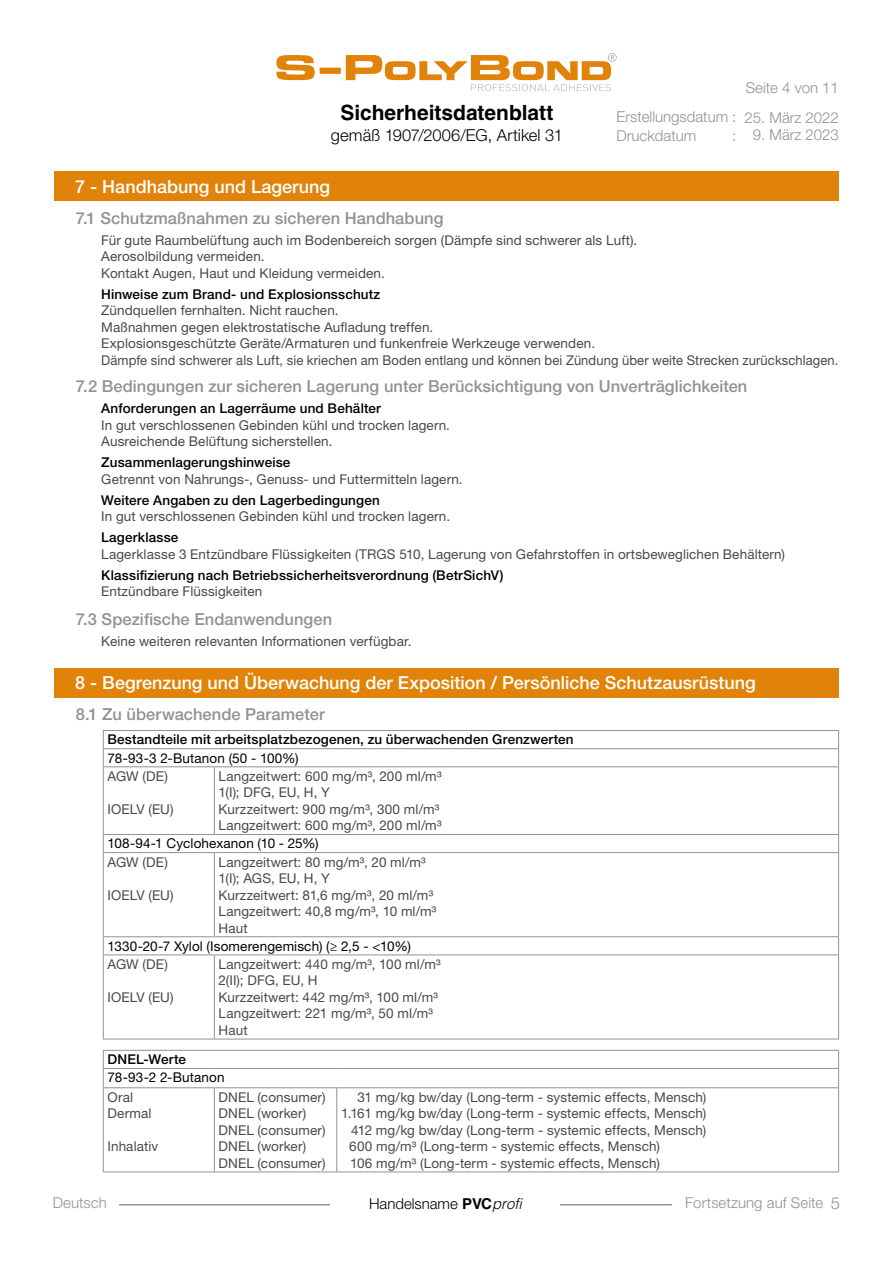
<style>
.page{position:relative;width:893px;height:1263px;background:#fff}
.page>*{position:absolute;margin:0;border:0;box-sizing:border-box;transform-origin:0 0}
.t1{font:700 21px "Helvetica LT Std";color:#000}
.t2{font:500 18px "Helvetica Neue LT Std";color:#fff}
.t3{font:500 16.5px "Helvetica Neue LT Std";letter-spacing:.005em;color:#909293}
.t4{font:300 16.5px "Helvetica Neue LT Std";letter-spacing:.005em;color:#000}
.t5{font:300 16.5px "Helvetica Neue LT Std";color:#909293}
.t6{font:300 15px/18.5px "Helvetica Neue LT Std";color:#909293}
.t7{font:300 15px "Helvetica Neue LT Std";color:#000}
.t8{font:13.5px/16.5px "Helvetica Neue LT Std";letter-spacing:.01em;color:#4a4948}
.t9{font:500 13.5px "Helvetica Neue LT Std";letter-spacing:.01em;color:#000}
.t10{font:13.5px "Helvetica Neue LT Std";letter-spacing:.01em;color:#000}
.s1{font-family:"Helvetica LT Std";font-weight:700}
.s2{font-family:"Helvetica LT Std";font-style:italic}
</style>
<div class="page">
<svg style="left:276px;top:53px;width:341px;height:38px"></svg>
<hr style="left:119px;top:1204px;width:553px;height:1px;background:#909293">
<div style="left:331px;top:1198px;width:229px;height:30px;background:#fff"></div>
<div style="left:54px;top:171px;width:785px;height:30px;background:#e18309"></div>
<div style="left:54px;top:668px;width:785px;height:29px;background:#e18309"></div>
<hr style="left:103px;top:730px;width:111px;height:1px;background:#909293">
<hr style="left:214px;top:730px;width:625px;height:1px;background:#909293">
<hr style="left:103px;top:748px;width:111px;height:1px;background:#909293">
<svg style="left:103px;top:731px;width:1px;height:35px"></svg>
<hr style="left:214px;top:748px;width:625px;height:1px;background:#909293">
<svg style="left:838px;top:731px;width:1px;height:35px"></svg>
<hr style="left:103px;top:766px;width:111px;height:1px;background:#909293">
<hr style="left:103px;top:767px;width:1px;height:67px;background:#909293">
<hr style="left:214px;top:766px;width:625px;height:1px;background:#909293">
<hr style="left:214px;top:767px;width:1px;height:67px;background:#909293">
<hr style="left:838px;top:767px;width:1px;height:67px;background:#909293">
<hr style="left:103px;top:834px;width:111px;height:1px;background:#909293">
<svg style="left:103px;top:835px;width:1px;height:17px"></svg>
<hr style="left:214px;top:834px;width:625px;height:1px;background:#909293">
<svg style="left:838px;top:835px;width:1px;height:17px"></svg>
<hr style="left:103px;top:852px;width:111px;height:1px;background:#909293">
<hr style="left:103px;top:853px;width:1px;height:83px;background:#909293">
<hr style="left:214px;top:852px;width:625px;height:1px;background:#909293">
<hr style="left:214px;top:853px;width:1px;height:83px;background:#909293">
<hr style="left:838px;top:853px;width:1px;height:83px;background:#909293">
<hr style="left:103px;top:936px;width:111px;height:1px;background:#909293">
<svg style="left:103px;top:937px;width:1px;height:17px"></svg>
<hr style="left:214px;top:936px;width:625px;height:1px;background:#909293">
<svg style="left:838px;top:937px;width:1px;height:17px"></svg>
<hr style="left:103px;top:954px;width:111px;height:1px;background:#909293">
<hr style="left:103px;top:955px;width:1px;height:84px;background:#909293">
<hr style="left:214px;top:954px;width:625px;height:1px;background:#909293">
<hr style="left:214px;top:955px;width:1px;height:84px;background:#909293">
<hr style="left:838px;top:955px;width:1px;height:84px;background:#909293">
<hr style="left:103px;top:1039px;width:111px;height:1px;background:#909293">
<hr style="left:214px;top:1039px;width:625px;height:1px;background:#909293">
<hr style="left:103px;top:1050px;width:111px;height:1px;background:#909293">
<hr style="left:214px;top:1050px;width:123px;height:1px;background:#909293">
<hr style="left:337px;top:1050px;width:502px;height:1px;background:#909293">
<hr style="left:103px;top:1068px;width:111px;height:1px;background:#909293">
<svg style="left:103px;top:1051px;width:1px;height:36px"></svg>
<hr style="left:214px;top:1068px;width:123px;height:1px;background:#909293">
<hr style="left:337px;top:1068px;width:502px;height:1px;background:#909293">
<svg style="left:838px;top:1051px;width:1px;height:36px"></svg>
<hr style="left:103px;top:1087px;width:111px;height:1px;background:#909293">
<hr style="left:103px;top:1088px;width:1px;height:83px;background:#909293">
<hr style="left:214px;top:1087px;width:123px;height:1px;background:#909293">
<hr style="left:214px;top:1088px;width:1px;height:83px;background:#909293">
<hr style="left:337px;top:1087px;width:502px;height:1px;background:#909293">
<hr style="left:336px;top:1088px;width:1px;height:83px;background:#909293">
<hr style="left:838px;top:1088px;width:1px;height:83px;background:#909293">
<hr style="left:103px;top:1171px;width:111px;height:1px;background:#909293">
<hr style="left:214px;top:1171px;width:123px;height:1px;background:#909293">
<hr style="left:337px;top:1171px;width:502px;height:1px;background:#909293">
<h1 class="t1" style="left:340px;top:100px;width:215px">Sicherheitsdatenblatt</h1>
<p class="t4" style="left:331px;top:125px;width:233px">gemäß 1907/2006/EG, Artikel 31</p>
<h2 class="t2" style="left:75px;top:176px;width:256px">7 - Handhabung und Lagerung</h2>
<p class="t6" style="left:746px;top:78px;width:95px">Seite 4 von 11</p>
<p class="t6" style="left:617px;top:107px;width:121px">Erstellungsdatum :<br>Druckdatum</p>
<p class="t6" style="left:744px;top:108px;width:96px">25. März 2022</p>
<p class="t6" style="left:732px;top:125px;width:108px">: 9. März 2023</p>
<p class="t3" style="left:76px;top:208px;width:369px">7.1 Schutzmaßnahmen zu sicheren Handhabung</p>
<p class="t8" style="left:101px;top:232px;width:537px">Für gute Raumbelüftung auch im Bodenbereich sorgen (Dämpfe sind schwerer als Luft).<br>Aerosolbildung vermeiden.<br>Kontakt Augen, Haut und Kleidung vermeiden.</p>
<p class="t9" style="left:101px;top:286px;width:281px">Hinweise zum Brand- und Explosionsschutz</p>
<p class="t8" style="left:101px;top:302px;width:739px">Zündquellen fernhalten. Nicht rauchen.<br>Maßnahmen gegen elektrostatische Aufladung treffen.<br>Explosionsgeschützte Geräte/Armaturen und funkenfreie Werkzeuge verwenden.<br>Dämpfe sind schwerer als Luft, sie kriechen am Boden entlang und können bei Zündung über weite Strecken zurückschlagen.</p>
<p class="t3" style="left:76px;top:377px;width:673px">7.2 Bedingungen zur sicheren Lagerung unter Berücksichtigung von Unverträglichkeiten</p>
<p class="t9" style="left:101px;top:400px;width:281px">Anforderungen an Lagerräume und Behälter</p>
<p class="t8" style="left:101px;top:417px;width:350px">In gut verschlossenen Gebinden kühl und trocken lagern.<br>Ausreichende Belüftung sicherstellen.</p>
<p class="t9" style="left:101px;top:454px;width:191px">Zusammenlagerungshinweise</p>
<p class="t8" style="left:101px;top:471px;width:363px">Getrennt von Nahrungs-, Genuss- und Futtermitteln lagern.</p>
<p class="t9" style="left:101px;top:492px;width:280px">Weitere Angaben zu den Lagerbedingungen</p>
<p class="t8" style="left:101px;top:508px;width:350px">In gut verschlossenen Gebinden kühl und trocken lagern.</p>
<p class="t9" style="left:101px;top:529px;width:79px">Lagerklasse</p>
<p class="t8" style="left:101px;top:546px;width:685px">Lagerklasse 3 Entzündbare Flüssigkeiten (TRGS 510, Lagerung von Gefahrstoffen in ortsbeweglichen Behältern)</p>
<p class="t9" style="left:101px;top:567px;width:404px">Klassifizierung nach Betriebssicherheitsverordnung (BetrSichV)</p>
<p class="t8" style="left:101px;top:583px;width:163px">Entzündbare Flüssigkeiten</p>
<p class="t3" style="left:76px;top:609px;width:258px">7.3 Spezifische Endanwendungen</p>
<p class="t8" style="left:101px;top:632px;width:312px">Keine weiteren relevanten Informationen verfügbar.</p>
<h2 class="t2" style="left:75px;top:672px;width:682px">8 - Begrenzung und Überwachung der Exposition / Persönliche Schutzausrüstung</h2>
<p class="t3" style="left:76px;top:704px;width:251px">8.1 Zu überwachende Parameter</p>
<p class="t9" style="left:108px;top:731px;width:468px">Bestandteile mit arbeitsplatzbezogenen, zu überwachenden Grenzwerten</p>
<p class="t10" style="left:108px;top:750px;width:193px">78-93-3 2-Butanon (50 - 100%)</p>
<p class="t8" style="left:108px;top:767px;width:62px">AGW (DE)</p>
<p class="t8" style="left:108px;top:800px;width:68px">IOELV (EU)</p>
<p class="t8" style="left:219px;top:767px;width:224px">Langzeitwert: 600 mg/m³, 200 ml/m³<br>1(I); DFG, EU, H, Y<br>Kurzzeitwert: 900 mg/m³, 300 ml/m³<br>Langzeitwert: 600 mg/m³, 200 ml/m³</p>
<p class="t10" style="left:108px;top:835px;width:213px">108-94-1 Cyclohexanon (10 - 25%)</p>
<p class="t8" style="left:108px;top:853px;width:62px">AGW (DE)</p>
<p class="t8" style="left:108px;top:886px;width:68px">IOELV (EU)</p>
<p class="t8" style="left:219px;top:853px;width:219px">Langzeitwert: 80 mg/m³, 20 ml/m³<br>1(I); AGS, EU, H, Y<br>Kurzzeitwert: 81,6 mg/m³, 20 ml/m³<br>Langzeitwert: 40,8 mg/m³, 10 ml/m³<br>Haut</p>
<p class="t10" style="left:108px;top:938px;width:305px">1330-20-7 Xylol (Isomerengemisch) (≥ 2,5 - &lt;10%)</p>
<p class="t8" style="left:108px;top:955px;width:62px">AGW (DE)</p>
<p class="t8" style="left:108px;top:988px;width:68px">IOELV (EU)</p>
<p class="t8" style="left:219px;top:955px;width:224px">Langzeitwert: 440 mg/m³, 100 ml/m³<br>2(II); DFG, EU, H<br>Kurzzeitwert: 442 mg/m³, 100 ml/m³<br>Langzeitwert: 221 mg/m³, 50 ml/m³<br>Haut</p>
<p class="t9" style="left:108px;top:1051px;width:80px">DNEL-Werte</p>
<p class="t10" style="left:108px;top:1069px;width:119px">78-93-2 2-Butanon</p>
<p class="t8" style="left:108px;top:1088px;width:45px">Oral<br>Dermal</p>
<p class="t8" style="left:108px;top:1138px;width:52px">Inhalativ</p>
<p class="t8" style="left:219px;top:1088px;width:108px">DNEL (consumer)<br>DNEL (worker)<br>DNEL (consumer)<br>DNEL (worker)<br>DNEL (consumer)</p>
<p class="t8" style="left:357px;top:1088px;width:350px">31 mg/kg bw/day (Long-term - systemic effects, Mensch)</p>
<p class="t8" style="left:341px;top:1105px;width:367px">1.161 mg/kg bw/day (Long-term - systemic effects, Mensch)</p>
<p class="t8" style="left:351px;top:1121px;width:357px">412 mg/kg bw/day (Long-term - systemic effects, Mensch)</p>
<p class="t8" style="left:349px;top:1138px;width:312px">600 mg/m³ (Long-term - systemic effects, Mensch)</p>
<p class="t8" style="left:350px;top:1154px;width:311px">106 mg/m³ (Long-term - systemic effects, Mensch)</p>
<p class="t6" style="left:53px;top:1193px;width:56px">Deutsch</p>
<p class="t7" style="left:369px;top:1194px;width:154px">Handelsname <span class="s1">PVC</span><span class="s2">profi</span></p>
<p class="t6" style="left:685px;top:1193px;width:139px">Fortsetzung auf Seite</p>
<p class="t5" style="left:831px;top:1193px;width:11px">5</p>
</div>
